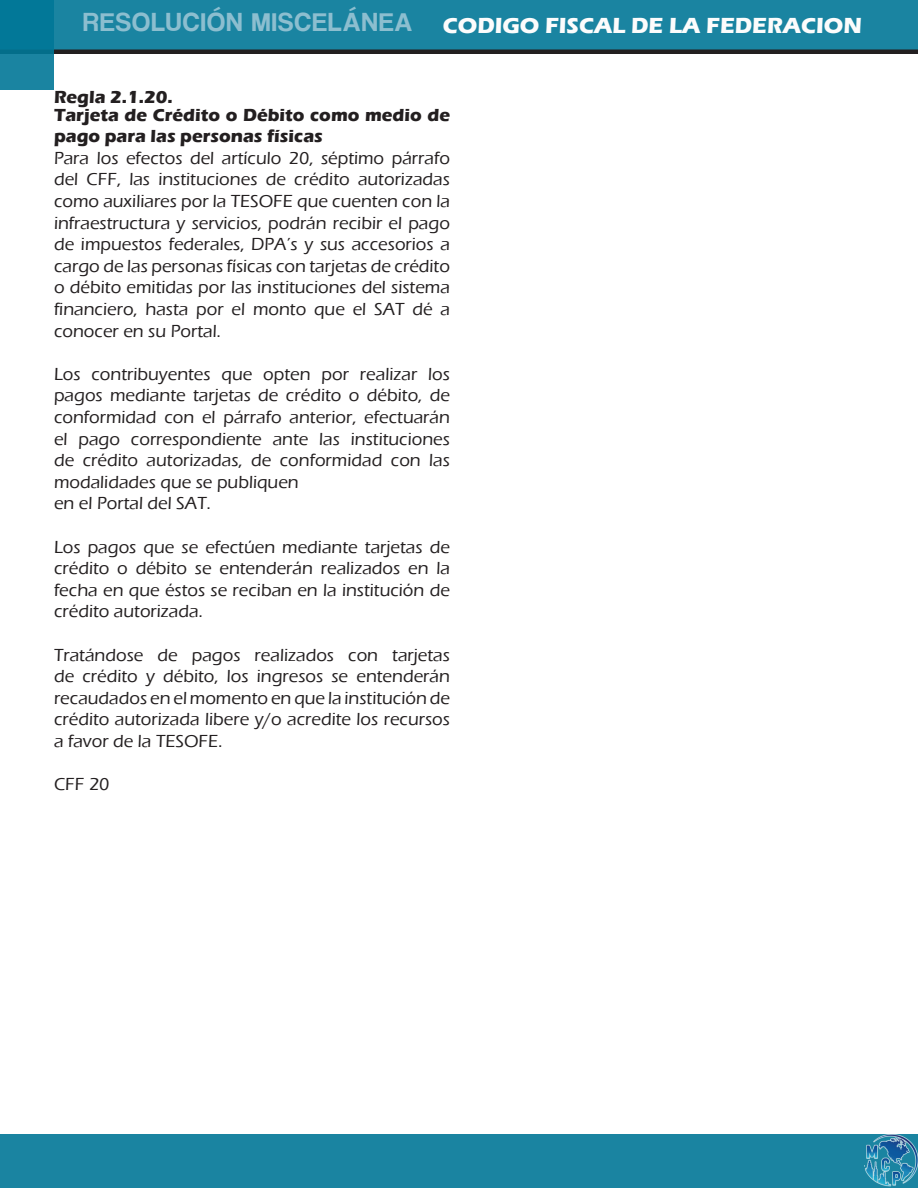
<style>
.page{position:relative;width:918px;height:1188px;background:#fff}
.page>*{position:absolute;margin:0;border:0;box-sizing:border-box;transform-origin:0 0}
.t1{font:27px "Coolvetica Rg";letter-spacing:.05em;color:#9ac5d5}
.t2{font:700 22.5px "Eras ITC";color:#fcfcfc}
.t3{font:500 18px/21.6px "Eras ITC";color:#231f20;text-align:justify}
.t4{font:700 18px/21.6px "Eras ITC";color:#231f20}
</style>
<div class="page">
<div style="left:0;top:0;width:918px;height:54px;background:#1a84a1"></div>
<div style="left:0;top:1134px;width:918px;height:54px;background:#1a84a1"></div>
<hr style="left:0;top:50px;width:918px;height:4px;background:#231f20">
<img style="left:864px;top:1134px;width:54px;height:53px">
<svg style="left:0;top:0;width:54px;height:90px;background:#0b7c9a"></svg>
<h1 class="t1" style="left:83px;top:6px;width:331px">RESOLUCIÓN MISCELÁNEA</h1>
<p class="t2" style="left:443px;top:12px;width:421px">CODIGO FISCAL DE LA FEDERACION</p>
<p class="t4" style="left:54px;top:86px;width:120px">Regla 2.1.20.</p>
<p class="t4" style="left:54px;top:104px;width:398px">Tarjeta de Crédito o Débito como medio de pago para las personas físicas</p>
<p class="t3" style="left:54px;top:147px;width:398px">Para los efectos del artículo 20, séptimo párrafo del CFF, las instituciones de crédito autorizadas como auxiliares por la TESOFE que cuenten con la infraestructura y servicios, podrán recibir el pago de impuestos federales, DPA’s y sus accesorios a cargo de las personas físicas con tarjetas de crédito o débito emitidas por las instituciones del sistema financiero, hasta por el monto que el SAT dé a conocer en su Portal.</p>
<p class="t3" style="left:54px;top:363px;width:398px">Los contribuyentes que opten por realizar los pagos mediante tarjetas de crédito o débito, de conformidad con el párrafo anterior, efectuarán el pago correspondiente ante las instituciones de crédito autorizadas, de conformidad con las modalidades que se publiquen</p>
<p class="t3" style="left:54px;top:493px;width:158px">en el Portal del SAT.</p>
<p class="t3" style="left:54px;top:536px;width:398px">Los pagos que se efectúen mediante tarjetas de crédito o débito se entenderán realizados en la fecha en que éstos se reciban en la institución de crédito autorizada.</p>
<p class="t3" style="left:54px;top:644px;width:398px">Tratándose de pagos realizados con tarjetas de crédito y débito, los ingresos se entenderán recaudados en el momento en que la institución de crédito autorizada libere y/o acredite los recursos a favor de la TESOFE.</p>
<p class="t3" style="left:54px;top:774px;width:57px">CFF 20</p>
</div>
